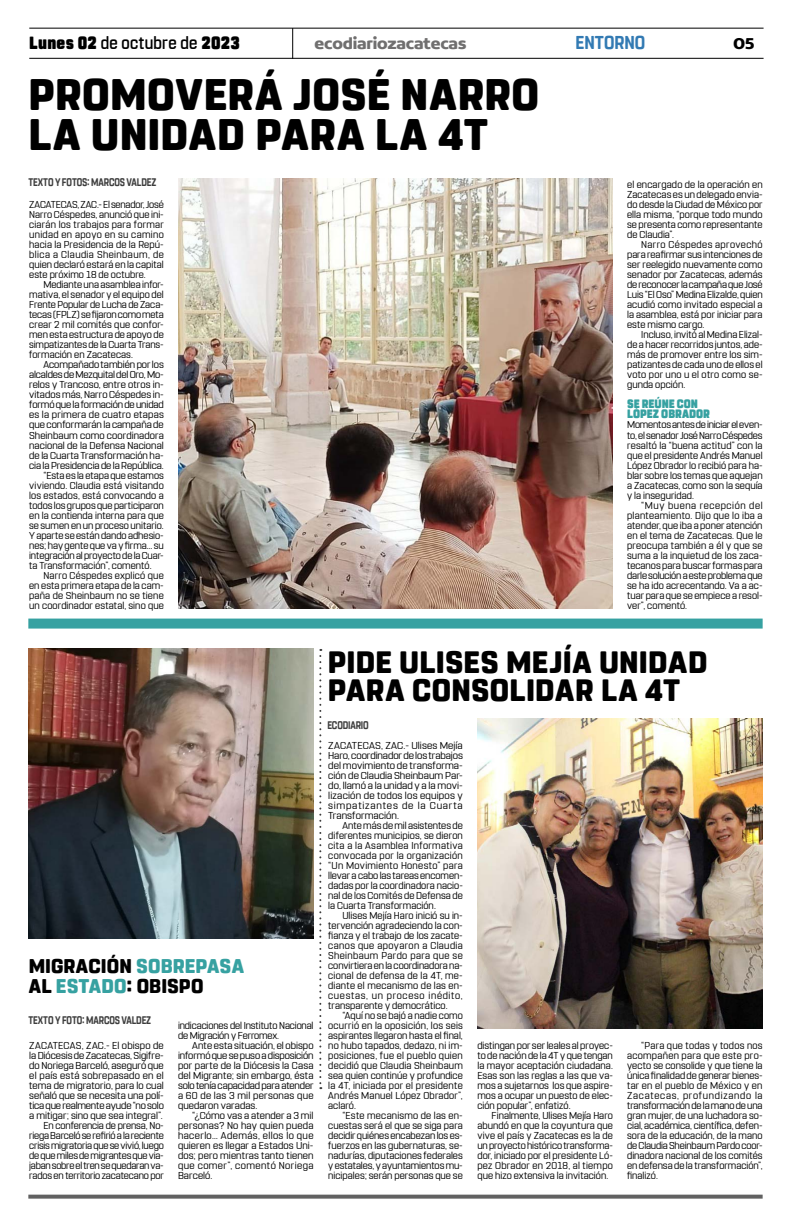
<style>
.page{position:relative;width:791px;height:1225px;background:#fff}
.page>*{position:absolute;margin:0;border:0;box-sizing:border-box;transform-origin:0 0}
.t1{font:800 44px/40px "Rohn Rounded";letter-spacing:.01em;color:#000}
.t2{font:800 30.8px/28px "Rohn Rounded";letter-spacing:.01em;color:#000}
.t3{font:800 19.8px/20px "Rohn Rounded";letter-spacing:.005em;color:#000}
.t4{font:700 18.6px "Rohn Rounded";letter-spacing:-.005em;color:#327ab3;scale:.91 1}
.t5{font:900 17.6px "Rohn Rounded";letter-spacing:.015em;color:#000;scale:.91 1}
.t6{font:700 16.9px "Concord";letter-spacing:-.01em;color:#706f6f}
.t7{font:700 16.9px "Concord";color:#000}
.t8{font:900 12.1px/10px "Rohn Rounded";letter-spacing:-.005em;color:#36a1a1;scale:.91 1}
.t9{font:700 11px "Rohn Rounded";letter-spacing:-.01em;color:#3d3d3d;scale:.82 1}
.t10{font:10px/10px "Rohn Rounded";letter-spacing:.005em;color:#000;text-align:justify}
.t11{font:10px/10px "Rohn Rounded";letter-spacing:.005em;color:#000;text-align:justify;scale:1.04 1}
.t12{font:10px/10px "Rohn Rounded";letter-spacing:-.015em;color:#000}
.s1{font-weight:500}
.s2{color:#36a1a1}
</style>
<div class="page">
<svg style="left:28px;top:1194px;width:735px;height:4px;background:#7a7a7a"></svg>
<hr style="left:29px;top:28px;width:734px;height:1px;background:#000">
<hr style="left:29px;top:58px;width:734px;height:1px;background:#000">
<hr style="left:292px;top:28px;width:1px;height:31px;background:#000">
<img style="left:178px;top:178px;width:435px;height:430px">
<div style="left:28px;top:618px;width:735px;height:10px;background:#36a1a1"></div>
<svg style="left:319px;top:649px;width:2px;height:440px"></svg>
<img style="left:477px;top:718px;width:286px;height:310px">
<img style="left:29px;top:648px;width:285px;height:290px">
<h3 class="t5" style="left:29px;top:33px;width:233px">Lunes 02 <span class="s1">de octubre de</span> 2023</h3>
<h3 class="t6" style="left:315px;top:33px;width:153px">ecodiariozacatecas</h3>
<h3 class="t4" style="left:576px;top:32px;width:78px">ENTORNO</h3>
<h3 class="t7" style="left:733px;top:33px;width:23px">05</h3>
<h1 class="t1" style="left:28px;top:75px;width:512px">PROMOVERÁ JOSÉ NARRO<br>LA UNIDAD PARA LA 4T</h1>
<p class="t9" style="left:28px;top:176px;width:158px">TEXTO Y FOTOS: MARCOS VALDEZ</p>
<p class="t10" style="left:627px;top:180px;width:137px">el encargado de la operación en Zacatecas es un delegado envia&shy;do desde la Ciudad de México por ella misma, “porque todo mundo se presenta como representante de Claudia”.</p>
<p class="t10" style="left:627px;top:240px;width:137px;text-indent:14px">Narro Céspedes aprovechó para reafirmar sus intenciones de ser reelegido nuevamente como senador por Zacatecas, además de reconocer la campaña que José Luis “El Oso” Medina Elizalde, quien acudió como invitado especial a la asamblea, está por iniciar para este mismo cargo.</p>
<p class="t10" style="left:627px;top:330px;width:137px;text-indent:14px">Incluso, invitó al Medina Elizal&shy;de a hacer recorridos juntos, ade&shy;más de promover entre los sim&shy;patizantes de cada uno de ellos el voto por uno u el otro como se&shy;gunda opción.</p>
<p class="t8" style="left:627px;top:399px;width:93px">SE REÚNE CON<br>LÓPEZ OBRADOR</p>
<p class="t10" style="left:627px;top:420px;width:137px">Momentos antes de iniciar el even&shy;to, el senador José Narro Céspedes resaltó la “buena actitud” con la que el presidente Andrés Manuel López Obrador lo recibió para ha&shy;blar sobre los temas que aquejan a Zacatecas, como son la sequía y la inseguridad.</p>
<p class="t10" style="left:627px;top:500px;width:137px;text-indent:14px">“Muy buena recepción del planteamiento. Dijo que lo iba a atender, que iba a poner atención en el tema de Zacatecas. Que le preocupa también a él y que se suma a la inquietud de los zaca&shy;tecanos para buscar formas para darle solución a este problema que se ha ido acrecentando. Va a ac&shy;tuar para que se empiece a resol&shy;ver”, comentó.</p>
<p class="t10" style="left:29px;top:200px;width:136px">ZACATECAS, ZAC.- El senador, José Narro Céspedes, anunció que ini&shy;ciarán los trabajos para formar unidad en apoyo en su camino hacia la Presidencia de la Repú&shy;blica a Claudia Sheinbaum, de quien declaró estará en la capital este próximo 18 de octubre.</p>
<p class="t10" style="left:29px;top:280px;width:136px;text-indent:14px">Mediante una asamblea infor&shy;mativa, el senador y el equipo del Frente Popular de Lucha de Zaca&shy;tecas (FPLZ) se fijaron como meta crear 2 mil comités que confor&shy;men esta estructura de apoyo de simpatizantes de la Cuarta Trans&shy;formación en Zacatecas.</p>
<p class="t10" style="left:43px;top:360px;width:122px">Acompañado también por los</p>
<p class="t12" style="left:29px;top:370px;width:136px">alcaldes de Mezquital del Oro, Mo-</p>
<p class="t10" style="left:29px;top:380px;width:136px">relos y Trancoso, entre otros in-</p>
<p class="t10" style="left:29px;top:390px;width:136px">vitados más, Narro Céspedes in-</p>
<p class="t12" style="left:29px;top:400px;width:136px">formó que la formación de unidad</p>
<p class="t10" style="left:29px;top:410px;width:136px">es la primera de cuatro etapas</p>
<p class="t10" style="left:29px;top:420px;width:136px">que conformarán la campaña de</p>
<p class="t10" style="left:29px;top:430px;width:136px">Sheinbaum como coordinadora</p>
<p class="t10" style="left:29px;top:440px;width:136px">nacional de la Defensa Nacional</p>
<p class="t10" style="left:29px;top:450px;width:136px">de la Cuarta Transformación ha-</p>
<p class="t10" style="left:29px;top:460px;width:136px">cia la Presidencia de la República.</p>
<p class="t10" style="left:43px;top:470px;width:122px">“Esta es la etapa que estamos</p>
<p class="t10" style="left:29px;top:480px;width:136px">viviendo. Claudia está visitando</p>
<p class="t10" style="left:29px;top:490px;width:136px">los estados, está convocando a</p>
<p class="t10" style="left:29px;top:500px;width:136px">todos los grupos que participaron</p>
<p class="t10" style="left:29px;top:510px;width:136px">en la contienda interna para que</p>
<p class="t10" style="left:29px;top:520px;width:136px">se sumen en un proceso unitario.</p>
<p class="t10" style="left:29px;top:530px;width:136px">Y aparte se están dando adhesio-</p>
<p class="t10" style="left:29px;top:540px;width:136px">nes; hay gente que va y firma… su</p>
<p class="t10" style="left:29px;top:550px;width:136px">integración al proyecto de la Cuar-</p>
<p class="t10" style="left:29px;top:560px;width:124px">ta Transformación”, comentó.</p>
<p class="t10" style="left:43px;top:570px;width:122px">Narro Céspedes explicó que</p>
<p class="t10" style="left:29px;top:580px;width:136px">en esta primera etapa de la cam-</p>
<p class="t10" style="left:29px;top:590px;width:136px">paña de Sheinbaum no se tiene</p>
<p class="t10" style="left:29px;top:600px;width:136px">un coordinador estatal, sino que</p>
<h2 class="t2" style="left:328px;top:648px;width:381px">PIDE ULISES MEJÍA UNIDAD<br>PARA CONSOLIDAR LA 4T</h2>
<h3 class="t3" style="left:29px;top:955px;width:217px">MIGRACIÓN <span class="s2">SOBREPASA<br></span>AL <span class="s2">ESTADO</span>: OBISPO</h3>
<p class="t9" style="left:28px;top:1013px;width:151px">TEXTO Y FOTO: MARCOS VALDEZ</p>
<p class="t10" style="left:29px;top:1040px;width:136px;text-align:right">ZACATECAS, ZAC.- El obispo de la Diócesis de Zacatecas, Sigifre&shy;do Noriega Barceló, aseguró que el país está sobrepasado en el tema de migratorio, para lo cual señaló que se necesita una polí&shy;tica que realmente ayude “no solo a mitigar; sino que sea integral”.<br>En conferencia de prensa, No&shy;riega Barceló se refirió a la reciente crisis migratoria que se vivió, luego de que miles de migrantes que via&shy;jaban sobre el tren se quedaran va&shy;rados en territorio zacatecano por</p>
<p class="t12" style="left:178px;top:1020px;width:137px">indicaciones del Instituto Nacional de Migración y Ferromex.</p>
<p class="t10" style="left:178px;top:1040px;width:137px;text-indent:14px">Ante esta situación, el obispo informó que se puso a disposición por parte de la Diócesis la Casa del Migrante; sin embargo, ésta solo tenía capacidad para atender a 60 de las 3 mil personas que quedaron varadas.</p>
<p class="t10" style="left:178px;top:1110px;width:137px;text-indent:14px">“¿Cómo vas a atender a 3 mil personas? No hay quien pueda hacerlo… Además, ellos lo que quieren es llegar a Estados Uni&shy;dos; pero mientras tanto tienen que comer”, comentó Noriega Barceló.</p>
<p class="t9" style="left:327px;top:719px;width:52px">ECODIARIO</p>
<p class="t11" style="left:328px;top:740px;width:131px">ZACATECAS, ZAC.- Ulises Mejía Haro, coordinador de los trabajos del movimiento de transforma&shy;ción de Claudia Sheinbaum Par&shy;do, llamó a la unidad y a la movi&shy;lización de todos los equipos y simpatizantes de la Cuarta Transformación.</p>
<p class="t10" style="left:328px;top:820px;width:136px;text-indent:14px">Ante más de mil asistentes de diferentes municipios, se dieron cita a la Asamblea Informativa convocada por la organización “Un Movimiento Honesto” para llevar a cabo las tareas encomen&shy;dadas por la coordinadora nacio&shy;nal de los Comités de Defensa de la Cuarta Transformación.</p>
<p class="t10" style="left:328px;top:910px;width:136px;text-indent:14px">Ulises Mejía Haro inició su in&shy;tervención agradeciendo la con&shy;fianza y el trabajo de los zacate&shy;canos que apoyaron a Claudia Sheinbaum Pardo para que se convirtiera en la coordinadora na&shy;cional de defensa de la 4T, me&shy;diante el mecanismo de las en&shy;cuestas, un proceso inédito, transparente y democrático.</p>
<p class="t10" style="left:328px;top:1010px;width:136px;text-indent:14px">“Aquí no se bajó a nadie como ocurrió en la oposición, los seis aspirantes llegaron hasta el final, no hubo tapados, dedazo, ni im&shy;posiciones, fue el pueblo quien decidió que Claudia Sheinbaum sea quien continúe y profundice la 4T, iniciada por el presidente Andrés Manuel López Obrador”, aclaró.</p>
<p class="t10" style="left:328px;top:1110px;width:136px;text-indent:14px">“Este mecanismo de las en&shy;cuestas será el que se siga para decidir quiénes encabezan los es&shy;fuerzos en las gubernaturas, se&shy;nadurías, diputaciones federales y estatales, y ayuntamientos mu&shy;nicipales; serán personas que se</p>
<p class="t10" style="left:477px;top:1040px;width:137px">distingan por ser leales al proyec&shy;to de nación de la 4T y que tengan la mayor aceptación ciudadana.<br>Esas son las reglas a las que va&shy;mos a sujetarnos los que aspire&shy;mos a ocupar un puesto de elec&shy;ción popular”, enfatizó.</p>
<p class="t10" style="left:477px;top:1110px;width:137px;text-indent:14px">Finalmente, Ulises Mejía Haro abundó en que la coyuntura que vive el país y Zacatecas es la de un proyecto histórico transforma&shy;dor, iniciado por el presidente Ló&shy;pez Obrador en 2018, al tiempo que hizo extensiva la invitación.</p>
<p class="t10" style="left:627px;top:1040px;width:137px;text-indent:14px">“Para que todas y todos nos acompañen para que este pro&shy;yecto se consolide y que tiene la única finalidad de generar bienes&shy;tar en el pueblo de México y en Zacatecas, profundizando la transformación de la mano de una gran mujer, de una luchadora so&shy;cial, académica, científica, defen&shy;sora de la educación, de la mano de Claudia Sheinbaum Pardo coor&shy;dinadora nacional de los comités en defensa de la transformación”, finalizó.</p>
</div>
